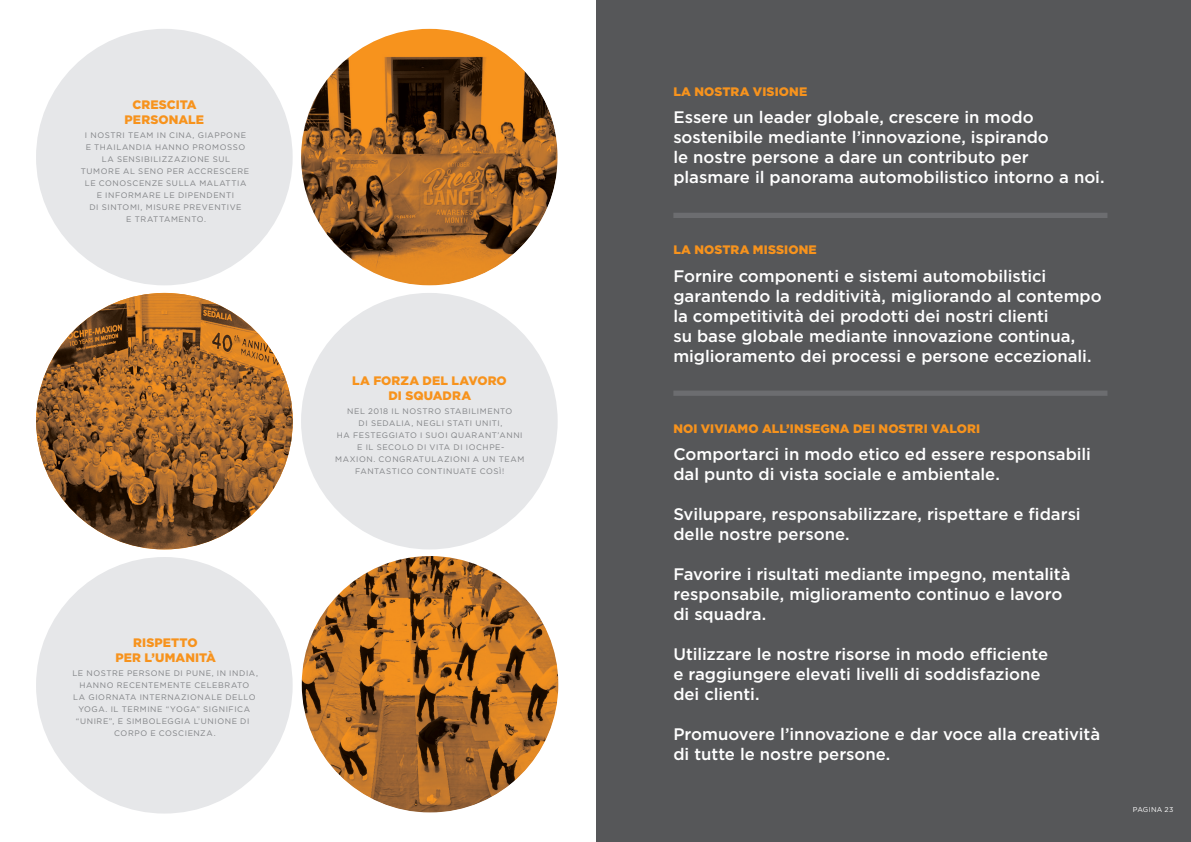
<style>
.page{position:relative;width:1191px;height:842px;background:#fff}
.page>*{position:absolute;margin:0;border:0;box-sizing:border-box;transform-origin:0 0}
.t1{font:500 16.7px/20px "Gotham";letter-spacing:-.005em;color:#fff}
.t2{font:900 12.3px/14.8px "Gotham";letter-spacing:.01em;color:#f7931d;text-align:center}
.t3{font:8px/12px "Gotham";letter-spacing:.07em;color:#808285;text-align:center}
.t4{font:7px "Gotham";letter-spacing:.035em;color:#fff}
</style>
<div class="page">
<div style="left:596px;top:0;width:595px;height:842px;background:#565759"></div>
<div style="left:301px;top:293px;width:256px;height:256px;background:#e6e7e9;border-radius:50%"></div>
<img style="left:302px;top:556px;width:256px;height:256px;border-radius:128px">
<div style="left:36px;top:557px;width:257px;height:256px;background:#e6e7e9;border-radius:50%"></div>
<img style="left:36px;top:293px;width:257px;height:256px;border-radius:128px">
<div style="left:36px;top:29px;width:257px;height:256px;background:#e6e7e9;border-radius:50%"></div>
<img style="left:301px;top:29px;width:256px;height:256px;border-radius:128px">
<div style="left:673px;top:213px;width:434px;height:5px;background:#6c6d70"></div>
<div style="left:673px;top:391px;width:434px;height:5px;background:#6c6d70"></div>
<p class="t2" style="left:125px;top:97px;width:81px">CRESCITA<br>PERSONALE</p>
<p class="t3" style="left:81px;top:129px;width:170px">I NOSTRI TEAM IN CINA, GIAPPONE<br>E THAILANDIA HANNO PROMOSSO<br>LA SENSIBILIZZAZIONE SUL<br>TUMORE AL SENO PER ACCRESCERE<br>LE CONOSCENZE SULLA MALATTIA<br>E INFORMARE LE DIPENDENTI<br>DI SINTOMI, MISURE PREVENTIVE<br>E TRATTAMENTO.</p>
<p class="t2" style="left:115px;top:635px;width:102px">RISPETTO<br>PER L’UMANITÀ</p>
<p class="t3" style="left:72px;top:667px;width:187px">LE NOSTRE PERSONE DI PUNE, IN INDIA,</p>
<p class="t3" style="left:79px;top:679px;width:171px">HANNO RECENTEMENTE CELEBRATO</p>
<p class="t3" style="left:73px;top:691px;width:184px">LA GIORNATA INTERNAZIONALE DELLO</p>
<p class="t3" style="left:78px;top:703px;width:173px">YOGA. IL TERMINE “YOGA” SIGNIFICA</p>
<p class="t3" style="left:76px;top:715px;width:175px">“UNIRE”, E SIMBOLEGGIA L’UNIONE DI</p>
<p class="t3" style="left:114px;top:727px;width:103px">CORPO E COSCIENZA.</p>
<p class="t2" style="left:352px;top:373px;width:156px">LA FORZA DEL LAVORO<br>DI SQUADRA</p>
<p class="t3" style="left:335px;top:405px;width:190px">NEL 2018 IL NOSTRO STABILIMENTO<br>DI SEDALIA, NEGLI STATI UNITI,<br>HA FESTEGGIATO I SUOI QUARANT’ANNI<br>E IL SECOLO DI VITA DI IOCHPE-<br>MAXION. CONGRATULAZIONI A UN TEAM<br>FANTASTICO CONTINUATE COSÌ!</p>
<p class="t2" style="left:673px;top:84px;width:135px">LA NOSTRA VISIONE</p>
<p class="t1" style="left:673px;top:107px;width:433px">Essere un leader globale, crescere in modo sostenibile mediante l’innovazione, ispirando<br>le nostre persone a dare un contributo per plasmare il panorama automobilistico intorno a noi.</p>
<p class="t2" style="left:673px;top:243px;width:145px">LA NOSTRA MISSIONE</p>
<p class="t1" style="left:673px;top:265px;width:430px">Fornire componenti e sistemi automobilistici garantendo la redditività, migliorando al contempo la competitività dei prodotti dei nostri clienti<br>su base globale mediante innovazione continua, miglioramento dei processi e persone eccezionali.</p>
<p class="t2" style="left:673px;top:421px;width:308px">NOI VIVIAMO ALL’INSEGNA DEI NOSTRI VALORI</p>
<p class="t1" style="left:673px;top:444px;width:419px">Comportarci in modo etico ed essere responsabili dal punto di vista sociale e ambientale.</p>
<p class="t1" style="left:673px;top:504px;width:409px">Sviluppare, responsabilizzare, rispettare e fidarsi delle nostre persone.</p>
<p class="t1" style="left:673px;top:564px;width:399px">Favorire i risultati mediante impegno, mentalità responsabile, miglioramento continuo e lavoro di squadra.</p>
<p class="t1" style="left:673px;top:644px;width:376px">Utilizzare le nostre risorse in modo efficiente e raggiungere elevati livelli di soddisfazione dei clienti.</p>
<p class="t1" style="left:673px;top:724px;width:428px">Promuovere l’innovazione e dar voce alla creatività di tutte le nostre persone.</p>
<p class="t4" style="left:1132px;top:805px;width:42px">PAGINA 23</p>
</div>
